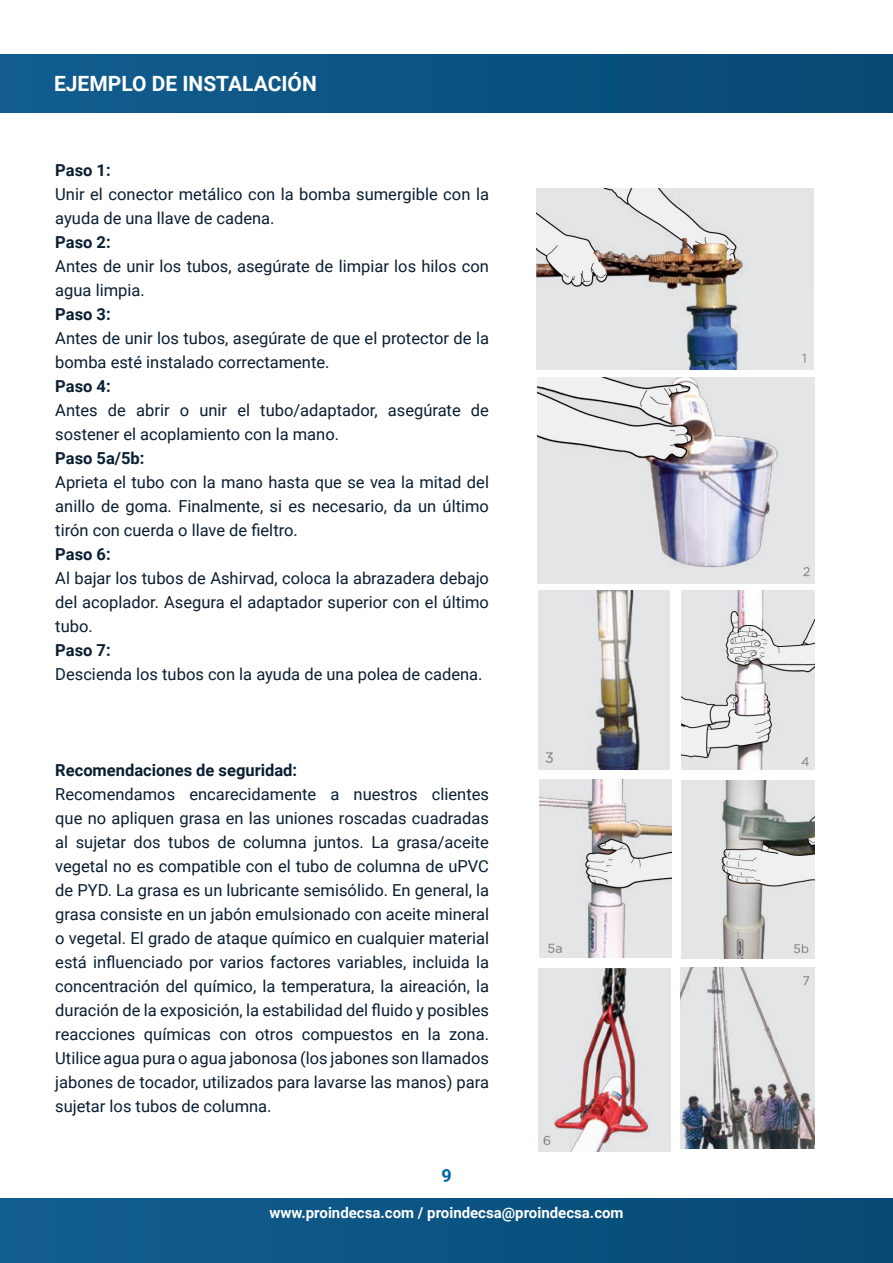
<style>
.page{position:relative;width:893px;height:1263px;background:#fff}
.page>*{position:absolute;margin:0;border:0;box-sizing:border-box;transform-origin:0 0}
.t1{font:700 21px "Roboto";color:#fff}
.t2{font:700 18px "Roboto";color:#0065a2}
.t3{font:16.5px/24px "Roboto";color:#0a1e31}
.t4{font:700 16.5px "Roboto";color:#0a1e31}
.t5{font:700 15px "Roboto";color:#fff}
</style>
<div class="page">
<div style="left:0;top:1199px;width:893px;height:64px;background:linear-gradient(to right,#115e92,#064973)"></div>
<div style="left:0;top:54px;width:893px;height:59px;background:linear-gradient(to right,#115e91,#064972)"></div>
<img style="left:536px;top:189px;width:278px;height:180px">
<img style="left:538px;top:377px;width:277px;height:206px">
<img style="left:538px;top:591px;width:132px;height:179px">
<img style="left:682px;top:591px;width:132px;height:178px">
<img style="left:539px;top:780px;width:133px;height:178px">
<img style="left:539px;top:969px;width:131px;height:183px">
<img style="left:682px;top:780px;width:132px;height:178px">
<img style="left:681px;top:967px;width:133px;height:182px">
<p class="t1" style="left:54px;top:69px;width:264px">EJEMPLO DE INSTALACIÓN</p>
<p class="t4" style="left:55px;top:158px;width:57px">Paso 1:</p>
<p class="t3" style="left:55px;top:181px;width:435px">Unir el conector metálico con la bomba sumergible con la ayuda de una llave de cadena.</p>
<p class="t4" style="left:55px;top:230px;width:57px">Paso 2:</p>
<p class="t3" style="left:55px;top:253px;width:435px">Antes de unir los tubos, asegúrate de limpiar los hilos con agua limpia.</p>
<p class="t4" style="left:55px;top:302px;width:57px">Paso 3:</p>
<p class="t3" style="left:55px;top:325px;width:435px">Antes de unir los tubos, asegúrate de que el protector de la bomba esté instalado correctamente.</p>
<p class="t4" style="left:55px;top:374px;width:57px">Paso 4:</p>
<p class="t3" style="left:55px;top:397px;width:435px">Antes de abrir o unir el tubo/adaptador, asegúrate de sostener el acoplamiento con la mano.</p>
<p class="t4" style="left:55px;top:446px;width:91px">Paso 5a/5b:</p>
<p class="t3" style="left:55px;top:469px;width:435px;text-align:justify">Aprieta el tubo con la mano hasta que se vea la mitad del anillo de goma. Finalmente, si es necesario, da un último tirón con cuerda o llave de fieltro.</p>
<p class="t4" style="left:55px;top:542px;width:57px">Paso 6:</p>
<p class="t3" style="left:55px;top:565px;width:435px;text-align:justify">Al bajar los tubos de Ashirvad, coloca la abrazadera debajo del acoplador. Asegura el adaptador superior con el último tubo.</p>
<p class="t4" style="left:55px;top:638px;width:57px">Paso 7:</p>
<p class="t3" style="left:55px;top:661px;width:429px">Descienda los tubos con la ayuda de una polea de cadena.</p>
<p class="t4" style="left:55px;top:758px;width:243px">Recomendaciones de seguridad:</p>
<p class="t3" style="left:55px;top:781px;width:435px;text-align:justify">Recomendamos encarecidamente a nuestros clientes que no apliquen grasa en las uniones roscadas cuadradas al sujetar dos tubos de columna juntos. La grasa/aceite vegetal no es compatible con el tubo de columna de uPVC de PYD. La grasa es un lubricante semisólido. En general, la grasa consiste en un jabón emulsionado con aceite mineral o vegetal. El grado de ataque químico en cualquier material está influenciado por varios factores variables, incluida la concentración del químico, la temperatura, la aireación, la duración de la exposición, la estabilidad del fluido y posibles reacciones químicas con otros compuestos en la zona.<br>Utilice agua pura o agua jabonosa (los jabones son llamados jabones de tocador, utilizados para lavarse las manos) para sujetar los tubos de columna.</p>
<p class="t2" style="left:441px;top:1163px;width:12px">9</p>
<p class="t5" style="left:269px;top:1202px;width:356px">www.proindecsa.com / proindecsa@proindecsa.com</p>
</div>
